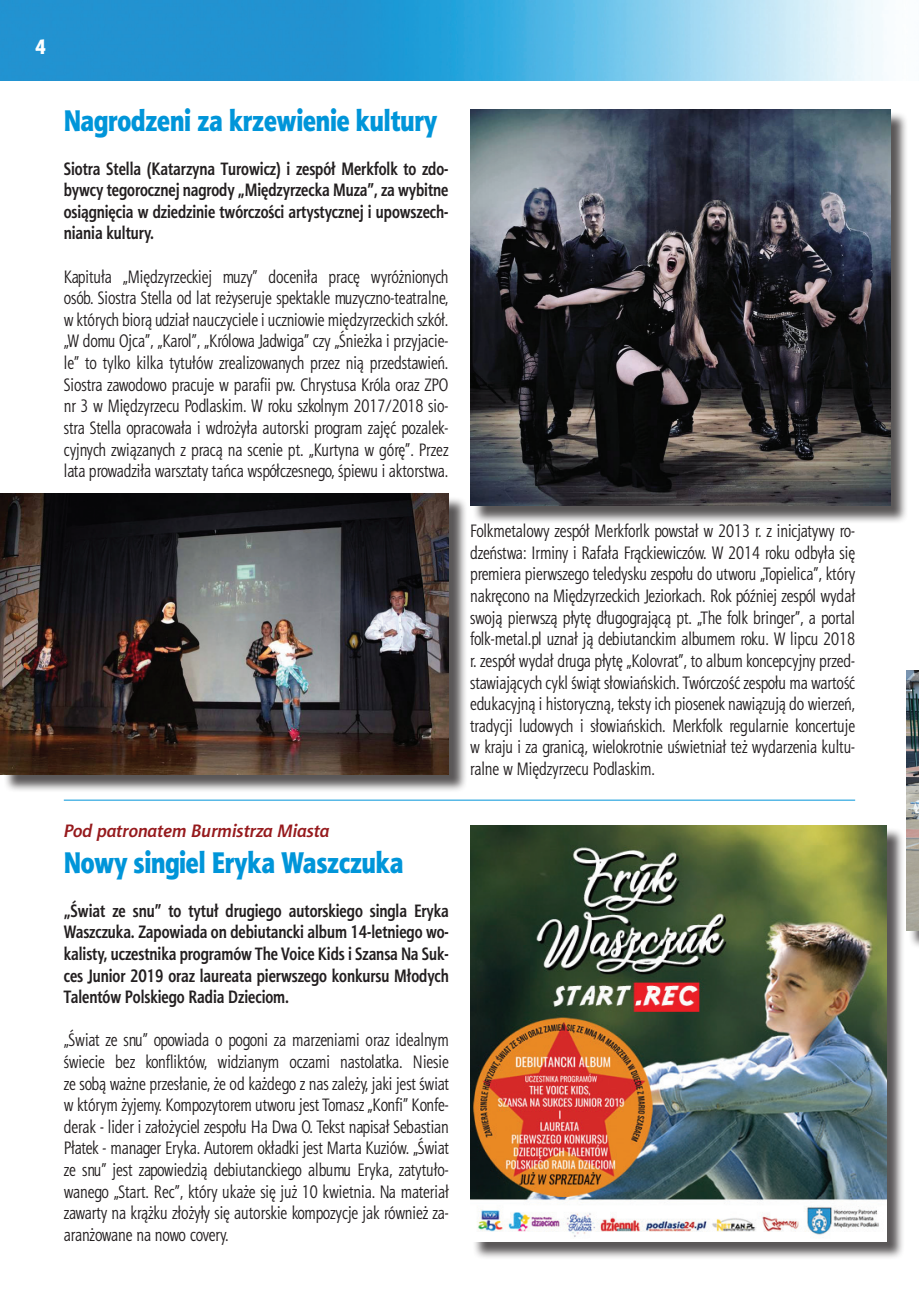
<style>
.page{position:relative;width:919px;height:1289px;background:#fff}
.page>*{position:absolute;margin:0;border:0;box-sizing:border-box;transform-origin:0 0}
.t1{font:30px "Aerton Cnd EFN Black";color:#0095d9}
.t2{font:21px "Aerton Cnd EFN Black";color:#fff}
.t3{font:18px/21.6px "Aerton Cnd EFN";color:#231f20;text-align:justify}
.t4{font:700 18px/21.6px "Aerton Cnd EFN";color:#231f20;text-align:justify}
.t5{font:italic 700 18px "Aerton EFN";color:#961a1d}
</style>
<div class="page">
<div style="left:908px;top:673px;width:10px;height:276px;background:#231f20;opacity:.75"></div>
<img style="left:906px;top:671px;width:12px;height:259px">
<div style="left:472px;top:827px;width:432px;height:432px;background:#231f20;opacity:.75"></div>
<img style="left:470px;top:825px;width:416px;height:416px">
<div style="left:472px;top:112px;width:436px;height:412px;background:#231f20;opacity:.75"></div>
<img style="left:470px;top:109px;width:420px;height:396px">
<div style="left:3px;top:496px;width:464px;height:296px;background:#231f20;opacity:.75"></div>
<img style="left:1px;top:494px;width:448px;height:280px">
<hr style="left:64px;top:799px;width:791px;height:1px;background:#0095d9">
<img style="left:0;top:0;width:884px;height:81px">
<p class="t2" style="left:36px;top:34px;width:12px">4</p>
<p class="t1" style="left:64px;top:103px;width:375px">Nagrodzeni za krzewienie kultury</p>
<p class="t4" style="left:64px;top:157px;width:386px">Siotra Stella (Katarzyna Turowicz) i zespół Merkfolk to zdo&shy;bywcy tegorocznej nagrody „Międzyrzecka Muza”, za wybitne osiągnięcia w dziedzinie twórczości artystycznej i upowszech&shy;niania kultury.</p>
<p class="t3" style="left:64px;top:265px;width:386px">Kapituła „Międzyrzeckiej muzy” doceniła pracę wyróżnionych osób. Siostra Stella od lat reżyseruje spektakle muzyczno-teatralne, w których biorą udział nauczyciele i uczniowie międzyrzeckich szkół. „W domu Ojca”, „Karol”, „Królowa Jadwiga” czy „Śnieżka i przyjacie&shy;le” to tylko kilka tytułów zrealizowanych przez nią przedstawień.<br>Siostra zawodowo pracuje w parafii pw. Chrystusa Króla oraz ZPO nr 3 w Międzyrzecu Podlaskim. W roku szkolnym 2017/2018 sio&shy;stra Stella opracowała i wdrożyła autorski program zajęć pozalek&shy;cyjnych związanych z pracą na scenie pt. „Kurtyna w górę”. Przez lata prowadziła warsztaty tańca współczesnego, śpiewu i aktorstwa.</p>
<p class="t5" style="left:64px;top:820px;width:267px">Pod patronatem Burmistrza Miasta</p>
<p class="t1" style="left:64px;top:844px;width:341px">Nowy singiel Eryka Waszczuka</p>
<p class="t4" style="left:64px;top:899px;width:386px">„Świat ze snu” to tytuł drugiego autorskiego singla Eryka Waszczuka. Zapowiada on debiutancki album 14-letniego wo&shy;kalisty, uczestnika programów The Voice Kids i Szansa Na Suk&shy;ces Junior 2019 oraz laureata pierwszego konkursu Młodych Talentów Polskiego Radia Dzieciom.</p>
<p class="t3" style="left:64px;top:1029px;width:386px">„Świat ze snu” opowiada o pogoni za marzeniami oraz idealnym świecie bez konfliktów, widzianym oczami nastolatka. Niesie ze sobą ważne przesłanie, że od każdego z nas zależy, jaki jest świat w którym żyjemy. Kompozytorem utworu jest Tomasz „Konfi” Konfe&shy;derak - lider i założyciel zespołu Ha Dwa O. Tekst napisał Sebastian Płatek - manager Eryka. Autorem okładki jest Marta Kuziów. „Świat ze snu” jest zapowiedzią debiutanckiego albumu Eryka, zatytuło&shy;wanego „Start. Rec”, który ukaże się już 10 kwietnia. Na materiał zawarty na krążku złożyły się autorskie kompozycje jak również za&shy;aranżowane na nowo covery.</p>
<p class="t3" style="left:470px;top:520px;width:386px">Folkmetalowy zespół Merkforlk powstał w 2013 r. z inicjatywy ro&shy;dzeństwa: Irminy i Rafała Frąckiewiczów. W 2014 roku odbyła się premiera pierwszego teledysku zespołu do utworu „Topielica”, który nakręcono na Międzyrzeckich Jeziorkach. Rok później zespól wydał swoją pierwszą płytę długogrającą pt. „The folk bringer”, a portal folk-metal.pl uznał ją debiutanckim albumem roku. W lipcu 2018 r. zespół wydał druga płytę „Kolovrat”, to album koncepcyjny przed&shy;stawiających cykl świąt słowiańskich. Twórczość zespołu ma wartość edukacyjną i historyczną, teksty ich piosenek nawiązują do wierzeń, tradycji ludowych i słowiańskich. Merkfolk regularnie koncertuje w kraju i za granicą, wielokrotnie uświetniał też wydarzenia kultu&shy;ralne w Międzyrzecu Podlaskim.</p>
</div>
